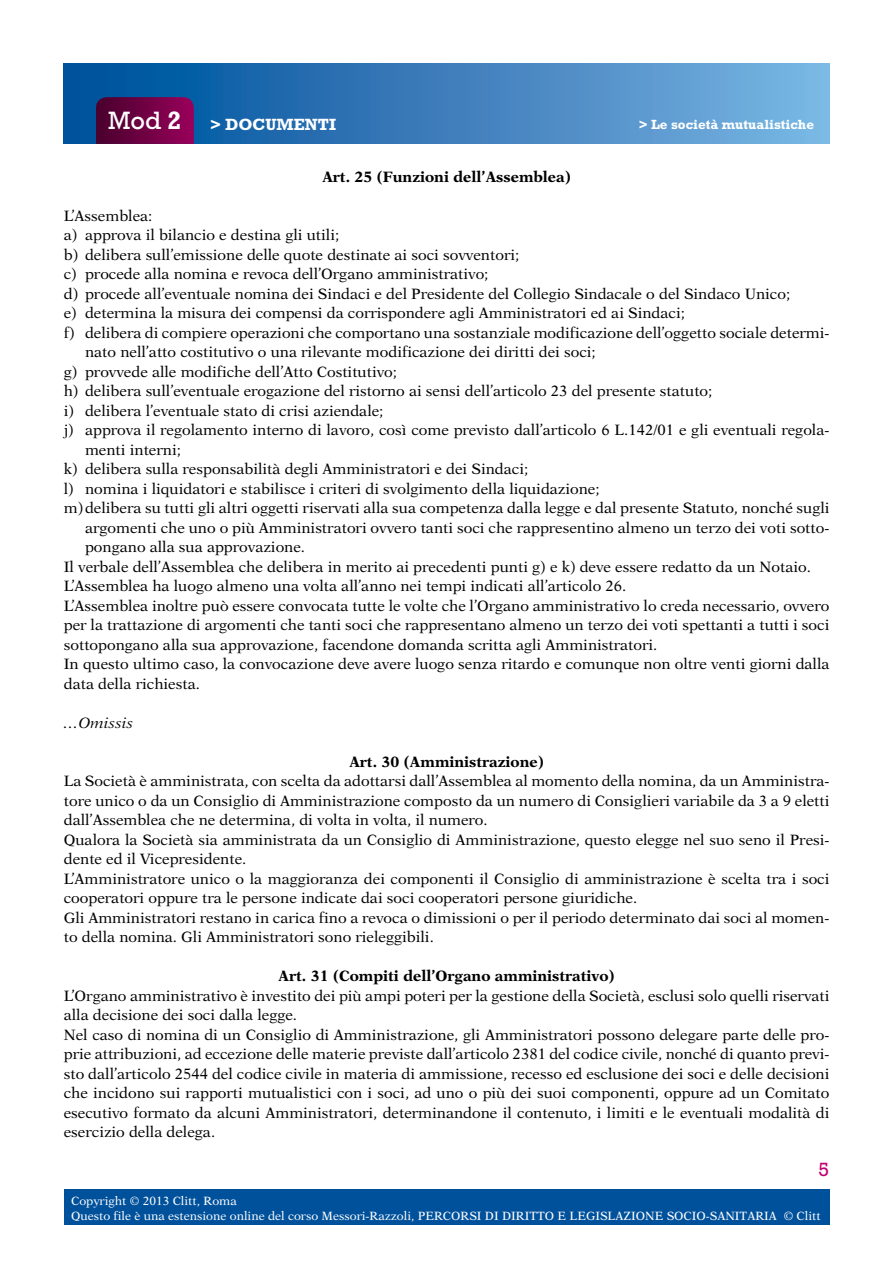
<style>
.page{position:relative;width:893px;height:1263px;background:#fff}
.page>*{position:absolute;margin:0;border:0;box-sizing:border-box;transform-origin:0 0}
.t1{font:19.5px "Rockwell Std";color:#c30074}
.t2{font:700 16.5px "Rockwell Std";color:#fff}
.t3{font:15px/19.5px "New Aster LT Std";color:#000}
.t4{font:700 15px "New Aster LT Std";color:#000}
.t5{font:italic 15px "New Aster LT Std";color:#000}
.t6{font:700 13.5px "Rockwell Std";color:#fff}
.t7{font:12px/15px "New Aster LT Std";color:#fff}
.s1{font-weight:400;font-size:25.5px}
.s2{font-size:25.5px}
</style>
<div class="page">
<div style="left:64px;top:1189px;width:765px;height:36px;background:#00519c"></div>
<div style="left:64px;top:63px;width:765px;height:81px;background:linear-gradient(to right,#004c99,#7eb4e2)"></div>
<svg style="left:96px;top:97px;width:98px;height:47px;background:#6e0145"></svg>
<p class="t2" style="left:108px;top:114px;width:229px"><span class="s1">Mod</span> <span class="s2">2</span> &gt; DOCUMENTI</p>
<p class="t6" style="left:639px;top:116px;width:177px">&gt; Le società mutualistiche</p>
<p class="t4" style="left:322px;top:167px;width:250px">Art. 25 (Funzioni dell’Assemblea)</p>
<p class="t3" style="left:64px;top:206px;width:90px">L’Assemblea:</p>
<p class="t3" style="left:64px;top:225px;width:277px">a) approva il bilancio e destina gli utili;</p>
<p class="t3" style="left:64px;top:245px;width:457px">b) delibera sull’emissione delle quote destinate ai soci sovventori;</p>
<p class="t3" style="left:64px;top:264px;width:426px">c) procede alla nomina e revoca dell’Organo amministrativo;</p>
<p class="t3" style="left:64px;top:284px;width:728px">d) procede all’eventuale nomina dei Sindaci e del Presidente del Collegio Sindacale o del Sindaco Unico;</p>
<p class="t3" style="left:64px;top:303px;width:623px">e) determina la misura dei compensi da corrispondere agli Amministratori ed ai Sindaci;</p>
<p class="t3" style="left:64px;top:323px;width:767px">f) delibera di compiere operazioni che comportano una sostanziale modificazione dell’oggetto sociale determi-</p>
<p class="t3" style="left:85px;top:342px;width:512px">nato nell’atto costitutivo o una rilevante modificazione dei diritti dei soci;</p>
<p class="t3" style="left:64px;top:362px;width:335px">g) provvede alle modifiche dell’Atto Costitutivo;</p>
<p class="t3" style="left:64px;top:381px;width:650px">h) delibera sull’eventuale erogazione del ristorno ai sensi dell’articolo 23 del presente statuto;</p>
<p class="t3" style="left:64px;top:401px;width:321px">i) delibera l’eventuale stato di crisi aziendale;</p>
<p class="t3" style="left:64px;top:420px;width:767px">j) approva il regolamento interno di lavoro, così come previsto dall’articolo 6 L.142/01 e gli eventuali regola-</p>
<p class="t3" style="left:85px;top:440px;width:97px">menti interni;</p>
<p class="t3" style="left:64px;top:459px;width:466px">k) delibera sulla responsabilità degli Amministratori e dei Sindaci;</p>
<p class="t3" style="left:64px;top:479px;width:537px">l) nomina i liquidatori e stabilisce i criteri di svolgimento della liquidazione;</p>
<p class="t3" style="left:64px;top:498px;width:767px">m)delibera su tutti gli altri oggetti riservati alla sua competenza dalla legge e dal presente Statuto, nonché sugli</p>
<p class="t3" style="left:85px;top:518px;width:746px">argomenti che uno o più Amministratori ovvero tanti soci che rappresentino almeno un terzo dei voti sotto-</p>
<p class="t3" style="left:85px;top:537px;width:222px">pongano alla sua approvazione.</p>
<p class="t3" style="left:64px;top:557px;width:749px">Il verbale dell’Assemblea che delibera in merito ai precedenti punti g) e k) deve essere redatto da un Notaio.</p>
<p class="t3" style="left:64px;top:576px;width:564px">L’Assemblea ha luogo almeno una volta all’anno nei tempi indicati all’articolo 26.</p>
<p class="t3" style="left:64px;top:596px;width:767px">L’Assemblea inoltre può essere convocata tutte le volte che l’Organo amministrativo lo creda necessario, ovvero</p>
<p class="t3" style="left:64px;top:615px;width:767px">per la trattazione di argomenti che tanti soci che rappresentano almeno un terzo dei voti spettanti a tutti i soci</p>
<p class="t3" style="left:64px;top:635px;width:595px">sottopongano alla sua approvazione, facendone domanda scritta agli Amministratori.</p>
<p class="t3" style="left:64px;top:654px;width:767px">In questo ultimo caso, la convocazione deve avere luogo senza ritardo e comunque non oltre venti giorni dalla</p>
<p class="t3" style="left:64px;top:674px;width:138px">data della richiesta.</p>
<p class="t5" style="left:64px;top:714px;width:71px">…Omissis</p>
<p class="t4" style="left:349px;top:752px;width:196px">Art. 30 (Amministrazione)</p>
<p class="t3" style="left:64px;top:771px;width:767px">La Società è amministrata, con scelta da adottarsi dall’Assemblea al momento della nomina, da un Amministra&shy;tore unico o da un Consiglio di Amministrazione composto da un numero di Consiglieri variabile da 3 a 9 eletti dall’Assemblea che ne determina, di volta in volta, il numero.<br>Qualora la Società sia amministrata da un Consiglio di Amministrazione, questo elegge nel suo seno il Presi&shy;dente ed il Vicepresidente.<br>L’Amministratore unico o la maggioranza dei componenti il Consiglio di amministrazione è scelta tra i soci cooperatori oppure tra le persone indicate dai soci cooperatori persone giuridiche.<br>Gli Amministratori restano in carica fino a revoca o dimissioni o per il periodo determinato dai soci al momen&shy;to della nomina. Gli Amministratori sono rieleggibili.</p>
<p class="t4" style="left:279px;top:967px;width:338px">Art. 31 (Compiti dell’Organo amministrativo)</p>
<p class="t3" style="left:64px;top:986px;width:767px">L’Organo amministrativo è investito dei più ampi poteri per la gestione della Società, esclusi solo quelli riservati alla decisione dei soci dalla legge.<br>Nel caso di nomina di un Consiglio di Amministrazione, gli Amministratori possono delegare parte delle pro&shy;prie attribuzioni, ad eccezione delle materie previste dall’articolo 2381 del codice civile, nonché di quanto previ&shy;sto dall’articolo 2544 del codice civile in materia di ammissione, recesso ed esclusione dei soci e delle decisioni che incidono sui rapporti mutualistici con i soci, ad uno o più dei suoi componenti, oppure ad un Comitato esecutivo formato da alcuni Amministratori, determinandone il contenuto, i limiti e le eventuali modalità di esercizio della delega.</p>
<h1 class="t1" style="left:819px;top:1158px;width:12px">5</h1>
<p class="t7" style="left:71px;top:1193px;width:751px">Copyright © 2013 Clitt, Roma<br>Questo file è una estensione online del corso Messori-Razzoli, PERCORSI DI DIRITTO E LEGISLAZIONE SOCIO-SANITARIA © Clitt</p>
</div>
